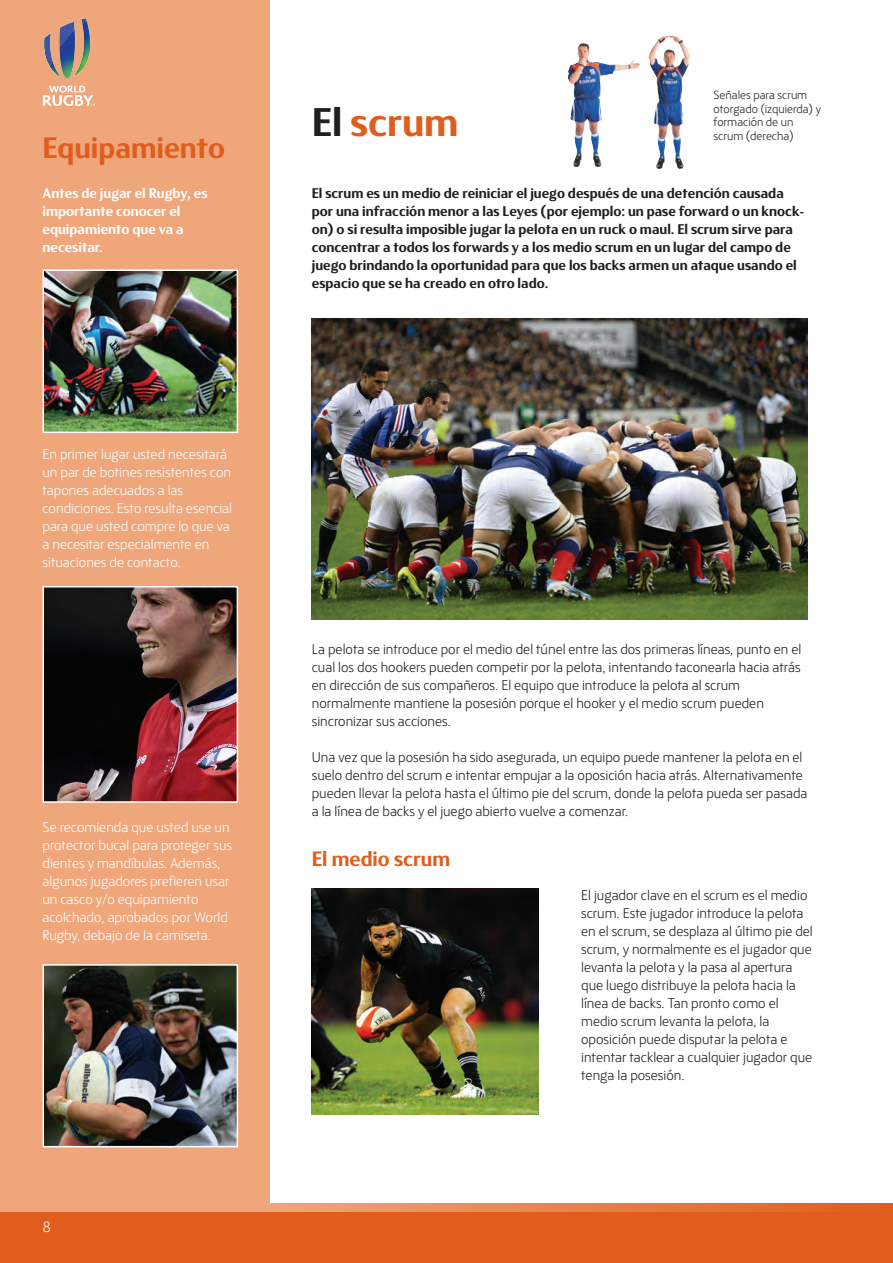
<style>
.page{position:relative;width:893px;height:1263px;background:#fff}
.page>*{position:absolute;margin:0;border:0;box-sizing:border-box;transform-origin:0 0}
.t1{font:700 40.5px "FS Blake";color:#df5e1e}
.t2{font:700 30px "FS Blake";color:#df5e1e}
.t3{font:700 21px "FS Blake";color:#df5e1e}
.t4{font:300 15px "FS Blake";color:#fff}
.t5{font:300 14.25px/18px "FS Blake";color:#231f20}
.t6{font:300 14.25px/18px "FS Blake";color:#fff}
.t7{font:700 14.25px/18px "FS Blake";color:#231f20}
.t8{font:700 14.25px/18px "FS Blake";color:#fff}
.t9{font:300 12px/13.5px "FS Blake";color:#231f20}
.s1{color:#231f20}
</style>
<div class="page">
<div style="left:0;top:0;width:269px;height:1263px;background:#efa67b"></div>
<div style="left:0;top:1203px;width:893px;height:60px;background:#df5e1e"></div>
<svg style="left:269px;top:1203px;width:542px;height:9px;background:#e78651"></svg>
<div style="left:0;top:1203px;width:269px;height:9px;background:#efa67b"></div>
<img style="left:46px;top:967px;width:189px;height:177px">
<div style="left:43px;top:964px;width:195px;height:183px;border:2px solid #fff"></div>
<img style="left:46px;top:272px;width:189px;height:158px">
<div style="left:43px;top:269px;width:195px;height:164px;border:2px solid #fff"></div>
<img style="left:46px;top:589px;width:189px;height:211px">
<div style="left:43px;top:586px;width:195px;height:217px;border:2px solid #fff"></div>
<img style="left:312px;top:319px;width:496px;height:301px">
<img style="left:312px;top:888px;width:227px;height:227px">
<svg style="left:567px;top:43px;width:73px;height:78px"></svg>
<img style="left:573px;top:65px;width:67px;height:102px">
<img style="left:654px;top:58px;width:36px;height:111px">
<svg style="left:43px;top:18px;width:48px;height:61px"></svg>
<svg style="left:43px;top:86px;width:52px;height:20px"></svg>
<h2 class="t2" style="left:43px;top:138px;width:184px">Equipamiento</h2>
<p class="t8" style="left:43px;top:185px;width:167px">Antes de jugar el Rugby, es importante conocer el equipamiento que va a necesitar.</p>
<p class="t6" style="left:43px;top:447px;width:191px">En primer lugar usted necesitará un par de botines resistentes con tapones adecuados a las condiciones. Esto resulta esencial para que usted compre lo que va a necesitar especialmente en situaciones de contacto.</p>
<p class="t6" style="left:43px;top:820px;width:191px">Se recomienda que usted use un protector bucal para proteger sus dientes y mandíbulas. Además, algunos jugadores prefieren usar un casco y/o equipamiento acolchado, aprobados por World<br>Rugby, debajo de la camiseta.</p>
<p class="t4" style="left:43px;top:1221px;width:10px">8</p>
<h1 class="t1" style="left:312px;top:109px;width:148px"><span class="s1">El</span> scrum</h1>
<p class="t9" style="left:713px;top:89px;width:109px">Señales para scrum otorgado (izquierda) y formación de un scrum (derecha)</p>
<p class="t7" style="left:312px;top:185px;width:494px">El scrum es un medio de reiniciar el juego después de una detención causada por una infracción menor a las Leyes (por ejemplo: un pase forward o un knock&shy;on) o si resulta imposible jugar la pelota en un ruck o maul. El scrum sirve para concentrar a todos los forwards y a los medio scrum en un lugar del campo de juego brindando la oportunidad para que los backs armen un ataque usando el espacio que se ha creado en otro lado.</p>
<p class="t5" style="left:312px;top:642px;width:491px">La pelota se introduce por el medio del túnel entre las dos primeras líneas, punto en el cual los dos hookers pueden competir por la pelota, intentando taconearla hacia atrás en dirección de sus compañeros. El equipo que introduce la pelota al scrum normalmente mantiene la posesión porque el hooker y el medio scrum pueden sincronizar sus acciones.</p>
<p class="t5" style="left:312px;top:750px;width:497px">Una vez que la posesión ha sido asegurada, un equipo puede mantener la pelota en el suelo dentro del scrum e intentar empujar a la oposición hacia atrás. Alternativamente pueden llevar la pelota hasta el último pie del scrum, donde la pelota pueda ser pasada a la línea de backs y el juego abierto vuelve a comenzar.</p>
<h3 class="t3" style="left:312px;top:852px;width:140px">El medio scrum</h3>
<p class="t5" style="left:581px;top:888px;width:233px">El jugador clave en el scrum es el medio scrum. Este jugador introduce la pelota en el scrum, se desplaza al último pie del scrum, y normalmente es el jugador que levanta la pelota y la pasa al apertura que luego distribuye la pelota hacia la línea de backs. Tan pronto como el medio scrum levanta la pelota, la oposición puede disputar la pelota e intentar tacklear a cualquier jugador que tenga la posesión.</p>
</div>
